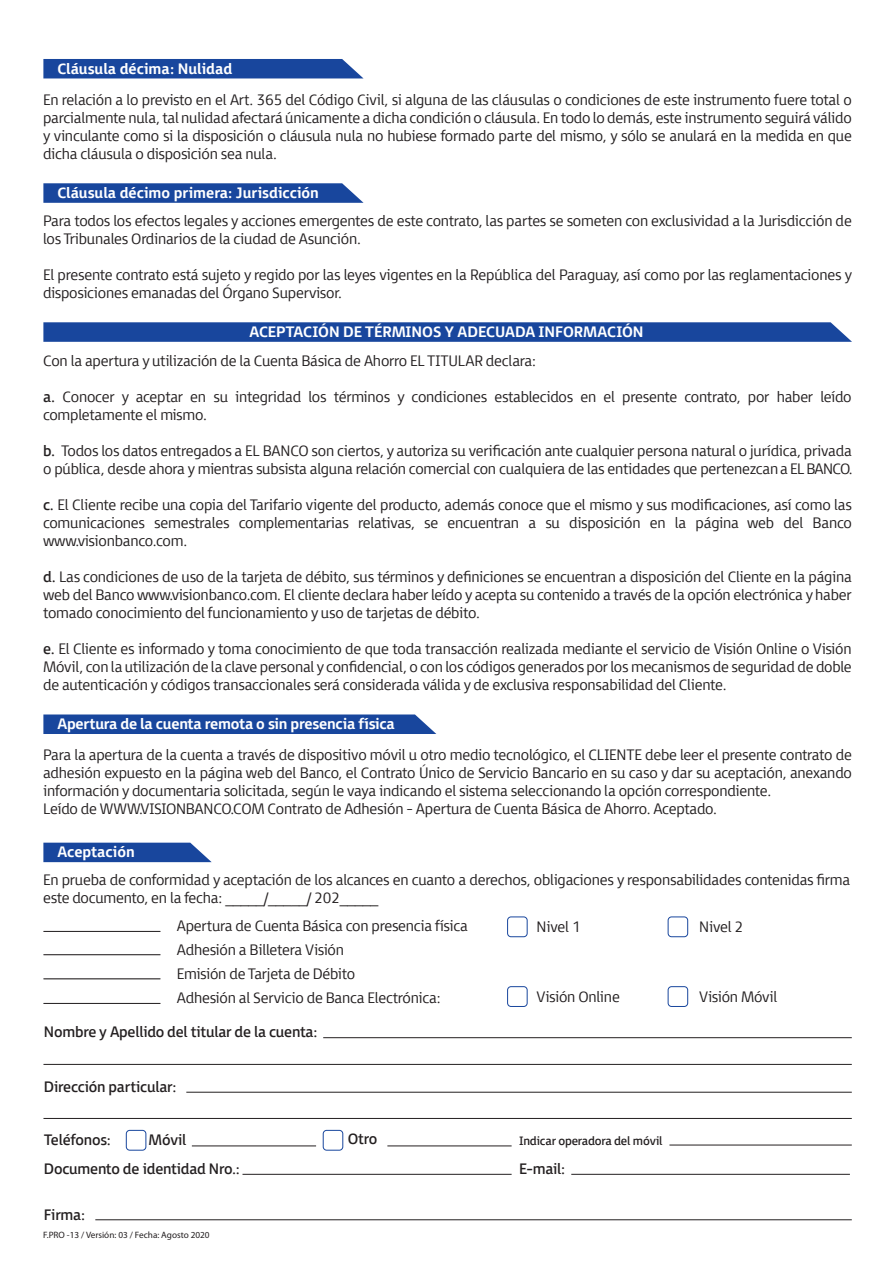
<style>
.page{position:relative;width:893px;height:1263px;background:#fff}
.page>*{position:absolute;margin:0;border:0;box-sizing:border-box;transform-origin:0 0}
.t1{font:300 15px/18px "Vision Type";letter-spacing:-.015em;color:#231f20}
.t2{font:700 15px "Vision Type";color:#fff}
.t3{font:15px "Vision Type";letter-spacing:-.015em;color:#231f20}
.t4{font:12px "Vision Type";letter-spacing:-.015em;color:#231f20}
.t5{font:9.3px "Myriad Pro";color:#231f20}
.s1{font-weight:400}
</style>
<div class="page">
<div style="left:43px;top:59px;width:320px;height:19px;background:#18469d"></div>
<svg style="left:43px;top:183px;width:321px;height:20px;background:#2550a2"></svg>
<svg style="left:43px;top:322px;width:809px;height:20px;background:#204da0"></svg>
<svg style="left:43px;top:843px;width:169px;height:19px;background:#2752a3"></svg>
<svg style="left:43px;top:714px;width:393px;height:20px;background:#234fa2"></svg>
<hr style="left:43px;top:931px;width:117px;height:1px;background:#231f20">
<hr style="left:43px;top:954px;width:117px;height:1px;background:#231f20">
<hr style="left:43px;top:978px;width:117px;height:1px;background:#231f20">
<hr style="left:43px;top:1003px;width:117px;height:1px;background:#231f20">
<div style="left:668px;top:916px;width:20px;height:21px;border:1px solid #18469d;border-radius:3px"></div>
<div style="left:507px;top:916px;width:21px;height:21px;border:1px solid #18469d;border-radius:3px"></div>
<div style="left:126px;top:1130px;width:20px;height:20px;border:1px solid #18469d;border-radius:3px"></div>
<div style="left:323px;top:1130px;width:20px;height:20px;border:1px solid #18469d;border-radius:3px"></div>
<div style="left:668px;top:986px;width:20px;height:21px;border:1px solid #18469d;border-radius:3px"></div>
<div style="left:507px;top:986px;width:21px;height:21px;border:1px solid #18469d;border-radius:3px"></div>
<hr style="left:323px;top:1037px;width:529px;height:1px;background:#231f20">
<hr style="left:43px;top:1064px;width:809px;height:1px;background:#231f20">
<hr style="left:186px;top:1092px;width:666px;height:1px;background:#231f20">
<hr style="left:43px;top:1118px;width:809px;height:1px;background:#231f20">
<hr style="left:571px;top:1174px;width:279px;height:1px;background:#231f20">
<hr style="left:242px;top:1174px;width:270px;height:1px;background:#231f20">
<hr style="left:95px;top:1219px;width:757px;height:1px;background:#231f20">
<hr style="left:192px;top:1145px;width:124px;height:1px;background:#231f20">
<hr style="left:387px;top:1145px;width:125px;height:1px;background:#231f20">
<hr style="left:669px;top:1145px;width:183px;height:1px;background:#231f20">
<p class="t2" style="left:57px;top:56px;width:176px">Cláusula décima: Nulidad</p>
<p class="t1" style="left:43px;top:89px;width:810px;text-align:justify">En relación a lo previsto en el Art. 365 del Código Civil, si alguna de las cláusulas o condiciones de este instrumento fuere total o parcialmente nula, tal nulidad afectará únicamente a dicha condición o cláusula. En todo lo demás, este instrumento seguirá válido y vinculante como si la disposición o cláusula nula no hubiese formado parte del mismo, y sólo se anulará en la medida en que dicha cláusula o disposición sea nula.</p>
<p class="t2" style="left:57px;top:180px;width:263px">Cláusula décimo primera: Jurisdicción</p>
<p class="t1" style="left:43px;top:210px;width:810px">Para todos los efectos legales y acciones emergentes de este contrato, las partes se someten con exclusividad a la Jurisdicción de los Tribunales Ordinarios de la ciudad de Asunción.</p>
<p class="t1" style="left:43px;top:264px;width:811px">El presente contrato está sujeto y regido por las leyes vigentes en la República del Paraguay, así como por las reglamentaciones y disposiciones emanadas del Órgano Supervisor.</p>
<p class="t2" style="left:249px;top:319px;width:396px">ACEPTACIÓN DE TÉRMINOS Y ADECUADA INFORMACIÓN</p>
<p class="t1" style="left:43px;top:350px;width:495px">Con la apertura y utilización de la Cuenta Básica de Ahorro EL TITULAR declara:</p>
<p class="t1" style="left:43px;top:386px;width:810px"><span class="s1">a.</span> Conocer y aceptar en su integridad los términos y condiciones establecidos en el presente contrato, por haber leído completamente el mismo.</p>
<p class="t1" style="left:43px;top:440px;width:811px"><span class="s1">b.</span> Todos los datos entregados a EL BANCO son ciertos, y autoriza su verificación ante cualquier persona natural o jurídica, privada o pública, desde ahora y mientras subsista alguna relación comercial con cualquiera de las entidades que pertenezcan a EL BANCO.</p>
<p class="t1" style="left:43px;top:494px;width:810px;text-align:justify"><span class="s1">c.</span> El Cliente recibe una copia del Tarifario vigente del producto, además conoce que el mismo y sus modificaciones, así como las comunicaciones semestrales complementarias relativas, se encuentran a su disposición en la página web del Banco www.visionbanco.com.</p>
<p class="t1" style="left:43px;top:566px;width:810px;text-align:justify"><span class="s1">d.</span> Las condiciones de uso de la tarjeta de débito, sus términos y definiciones se encuentran a disposición del Cliente en la página web del Banco www.visionbanco.com. El cliente declara haber leído y acepta su contenido a través de la opción electrónica y haber tomado conocimiento del funcionamiento y uso de tarjetas de débito.</p>
<p class="t1" style="left:43px;top:638px;width:810px;text-align:justify"><span class="s1">e.</span> El Cliente es informado y toma conocimiento de que toda transacción realizada mediante el servicio de Visión Online o Visión Móvil, con la utilización de la clave personal y confidencial, o con los códigos generados por los mecanismos de seguridad de doble de autenticación y códigos transaccionales será considerada válida y de exclusiva responsabilidad del Cliente.</p>
<p class="t2" style="left:57px;top:711px;width:339px">Apertura de la cuenta remota o sin presencia física</p>
<p class="t1" style="left:43px;top:744px;width:810px">Para la apertura de la cuenta a través de dispositivo móvil u otro medio tecnológico, el CLIENTE debe leer el presente contrato de adhesión expuesto en la página web del Banco, el Contrato Único de Servicio Bancario en su caso y dar su aceptación, anexando información y documentaria solicitada, según le vaya indicando el sistema seleccionando la opción correspondiente.<br>Leído de WWW.VISIONBANCO.COM Contrato de Adhesión - Apertura de Cuenta Básica de Ahorro. Aceptado.</p>
<p class="t2" style="left:57px;top:840px;width:79px">Aceptación</p>
<p class="t1" style="left:43px;top:869px;width:809px">En prueba de conformidad y aceptación de los alcances en cuanto a derechos, obligaciones y responsabilidades contenidas firma este documento, en la fecha: _____/_____/ 202_____</p>
<p class="t1" style="left:177px;top:912px;width:293px;line-height:24px">Apertura de Cuenta Básica con presencia física Adhesión a Billetera Visión<br>Emisión de Tarjeta de Débito<br>Adhesión al Servicio de Banca Electrónica:</p>
<p class="t3" style="left:44px;top:1020px;width:275px">Nombre y Apellido del titular de la cuenta:</p>
<p class="t3" style="left:44px;top:1075px;width:134px">Dirección particular:</p>
<p class="t3" style="left:44px;top:1127px;width:68px">Teléfonos:</p>
<p class="t3" style="left:149px;top:1127px;width:39px">Móvil</p>
<p class="t3" style="left:44px;top:1157px;width:198px">Documento de identidad Nro.:</p>
<p class="t3" style="left:44px;top:1202px;width:43px">Firma:</p>
<p class="t5" style="left:43px;top:1230px;width:168px">F.PRO -13 / Versión: 03 / Fecha: Agosto 2020</p>
<p class="t3" style="left:348px;top:1127px;width:31px">Otro</p>
<p class="t1" style="left:537px;top:915px;width:46px">Nivel 1</p>
<p class="t1" style="left:537px;top:986px;width:85px">Visión Online</p>
<p class="t1" style="left:699px;top:915px;width:46px">Nivel 2</p>
<p class="t1" style="left:699px;top:986px;width:80px">Visión Móvil</p>
<p class="t4" style="left:519px;top:1131px;width:145px">Indicar operadora del móvil</p>
<p class="t3" style="left:519px;top:1157px;width:48px">E-mail:</p>
</div>
